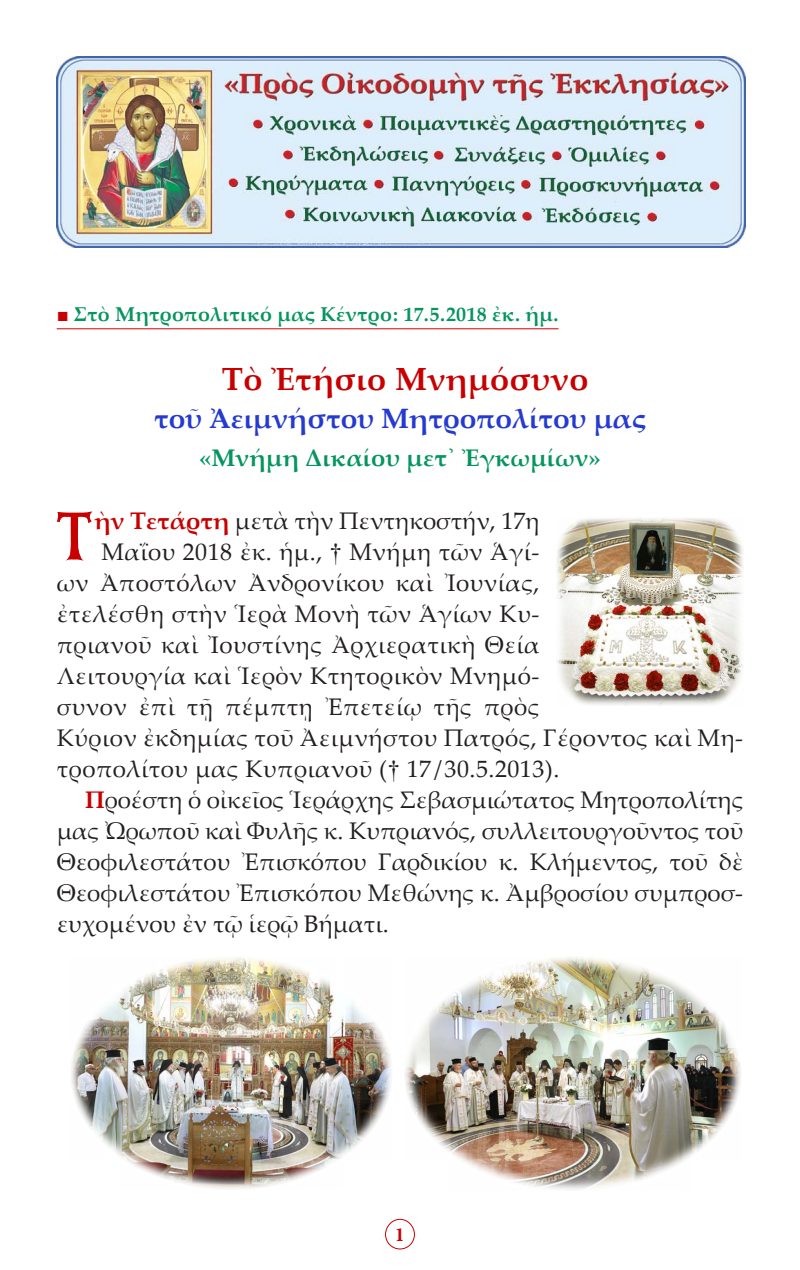
<style>
.page{position:relative;width:800px;height:1270px;background:#fff}
.page>*{position:absolute;margin:0;border:0;box-sizing:border-box;transform-origin:0 0}
.t1{font:68px "BYZIMAK";color:#c80000}
.t2{font:700 32px "Palatino Linotype";letter-spacing:.01em;color:#c80000}
.t3{font:700 28px "Palatino Linotype";color:#253ad0}
.t4{font:24px/31px "Palatino Linotype";letter-spacing:.02em;color:#231f20}
.t5{font:24px "Palatino Linotype";color:#231f20}
.t6{font:700 24px "Palatino Linotype";letter-spacing:.01em;color:#05955e}
.t7{font:700 20px "Palatino Linotype";letter-spacing:.01em;color:#05955e}
.t8{font:700 20px "Minion Pro";color:#c80000}
.s1{font-family:"Times New Roman";font-weight:400;color:#c80000}
.s2{font-weight:700;color:#c80000}
.s3{font-family:"CTOS New Times Roman Test 1"}
</style>
<div class="page">
<div style="left:385px;top:1219px;width:30px;height:30px;border:1px solid #c80000;border-radius:50%"></div>
<hr style="left:57px;top:328px;width:501px;height:1px;background:#c80000">
<img style="left:57px;top:57px;width:689px;height:191px">
<img style="left:557px;top:518px;width:186px;height:187px">
<img style="left:71px;top:957px;width:321px;height:232px">
<img style="left:405px;top:957px;width:336px;height:233px">
<p class="t7" style="left:57px;top:300px;width:503px"><span class="s1">■</span> Στὸ Μητροπολιτικό μας Κέντρο: 17.5.2018 ἐκ. ἡμ.</p>
<p class="t2" style="left:222px;top:357px;width:368px">Τὸ Ἐτήσιο Μνημόσυνο</p>
<p class="t3" style="left:154px;top:399px;width:493px">τοῦ Ἀειμνήστου Μητροπολίτου μας</p>
<p class="t6" style="left:199px;top:441px;width:403px">«Μνήμη Δικαίου μετ᾿ Ἐγκωμίων»</p>
<p class="t1" style="left:55px;top:496px;width:41px">Τ</p>
<p class="t5" style="left:94px;top:504px;width:446px"><span class="s2">ὴν Τετάρτη</span> μετὰ τὴν Πεντηκοστήν, 17η</p>
<p class="t4" style="left:57px;top:535px;width:688px;text-indent:45px">Μαΐου 2018 ἐκ. ἡμ., <span class="s3">†</span> Μνήμη τῶν Ἁγί-<br>ων Ἀποστόλων Ἀνδρονίκου καὶ Ἰουνίας,<br>ἐτελέσθη στὴν Ἱερὰ Μονὴ τῶν Ἁγίων Κυ-<br>πριανοῦ καὶ Ἰουστίνης Ἀρχιερατικὴ Θεία<br>Λειτουργία καὶ Ἱερὸν Κτητορικὸν Μνημό-<br>συνον ἐπὶ τῇ πέμπτῃ Ἐπετείῳ τῆς πρὸς<br>Κύριον ἐκδημίας τοῦ Ἀειμνήστου Πατρός, Γέροντος καὶ Μη&shy;τροπολίτου μας Κυπριανοῦ (<span class="s3">†</span> 17/30.5.2013).</p>
<p class="t4" style="left:57px;top:783px;width:688px;text-align:justify;text-indent:28px"><span class="s2">Π</span>ροέστη ὁ οἰκεῖος Ἱεράρχης Σεβασµιώτατος Μητροπολίτης μας Ὠρωποῦ καὶ Φυλῆς κ. Κυπριανός, συλλειτουργοῦντος τοῦ Θεοφιλεστάτου Ἐπισκόπου Γαρδικίου κ. Κλήμεντος, τοῦ δὲ Θεοφιλεστάτου Ἐπισκόπου Μεθώνης κ. Ἀμβροσίου συμπροσ&shy;ευχομένου ἐν τῷ ἱερῷ Βήματι.</p>
<p class="t8" style="left:395px;top:1220px;width:11px">1</p>
</div>
